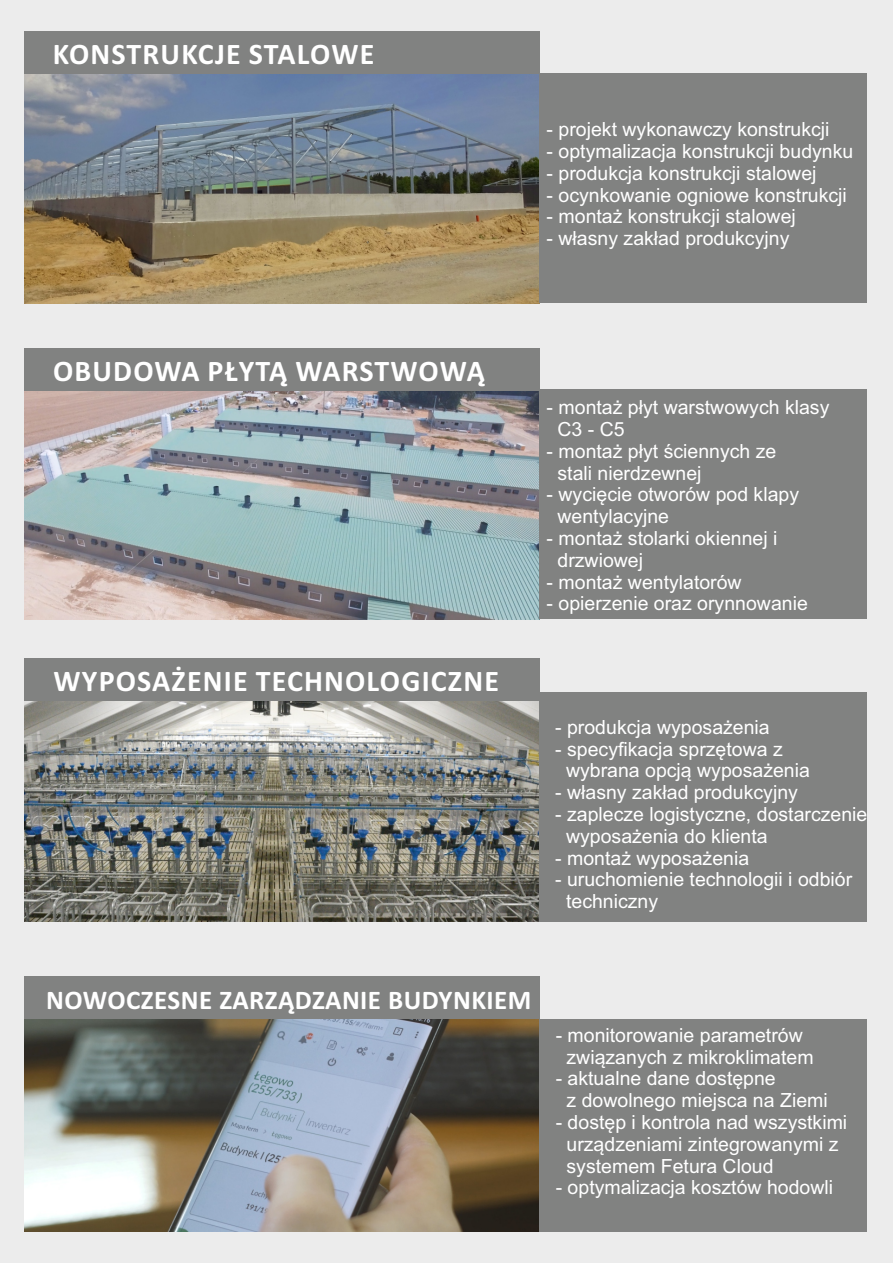
<style>
.page{position:relative;width:893px;height:1263px;background:#ececec}
.page>*{position:absolute;margin:0;border:0;box-sizing:border-box;transform-origin:0 0}
.t1{font:700 30px "Calibri";letter-spacing:.04em;color:#fff}
.t2{font:700 27px "Calibri";letter-spacing:.015em;color:#fff}
.t3{font:19.5px/21.8px "Arial";color:#fff}
</style>
<div class="page">
<img style="left:24px;top:1019px;width:516px;height:212px">
<img style="left:24px;top:701px;width:516px;height:221px">
<div style="left:24px;top:658px;width:516px;height:43px;background:#818281"></div>
<img style="left:24px;top:391px;width:516px;height:228px">
<div style="left:24px;top:348px;width:516px;height:43px;background:#818281"></div>
<img style="left:24px;top:74px;width:516px;height:229px">
<div style="left:24px;top:31px;width:516px;height:43px;background:#818281"></div>
<div style="left:24px;top:976px;width:516px;height:43px;background:#818281"></div>
<div style="left:540px;top:74px;width:327px;height:229px;background:#818281"></div>
<div style="left:540px;top:389px;width:327px;height:230px;background:#818281"></div>
<div style="left:540px;top:692px;width:327px;height:229px;background:#818281"></div>
<div style="left:540px;top:1019px;width:327px;height:212px;background:#818281"></div>
<h1 class="t1" style="left:53px;top:42px;width:323px">KONSTRUKCJE STALOWE</h1>
<p class="t3" style="left:547px;top:120px;width:284px">- projekt wykonawczy konstrukcji</p>
<p class="t3" style="left:547px;top:142px;width:308px">- optymalizacja konstrukcji budynku</p>
<p class="t3" style="left:547px;top:164px;width:271px">- produkcja konstrukcji stalowej</p>
<p class="t3" style="left:547px;top:186px;width:302px">- ocynkowanie ogniowe konstrukcji</p>
<p class="t3" style="left:547px;top:207px;width:251px">- montaż konstrukcji stalowej</p>
<p class="t3" style="left:547px;top:229px;width:244px">- własny zakład produkcyjny</p>
<h1 class="t1" style="left:53px;top:358px;width:433px">OBUDOWA PŁYTĄ WARSTWOWĄ</h1>
<h1 class="t1" style="left:54px;top:669px;width:447px">WYPOSAŻENIE TECHNOLOGICZNE</h1>
<p class="t3" style="left:557px;top:398px;width:273px;text-indent:-11px">- montaż płyt warstwowych klasy<br>C3 - C5</p>
<p class="t3" style="left:557px;top:442px;width:220px;text-indent:-11px">- montaż płyt ściennych ze stali nierdzewnej</p>
<p class="t3" style="left:557px;top:485px;width:243px;text-indent:-11px">- wycięcie otworów pod klapy wentylacyjne</p>
<p class="t3" style="left:557px;top:529px;width:221px;text-indent:-11px">- montaż stolarki okiennej i drzwiowej</p>
<p class="t3" style="left:547px;top:573px;width:197px">- montaż wentylatorów</p>
<p class="t3" style="left:547px;top:594px;width:263px">- opierzenie oraz orynnowanie</p>
<p class="t3" style="left:555px;top:718px;width:216px">- produkcja wyposażenia</p>
<p class="t3" style="left:566px;top:740px;width:245px;text-indent:-11px">- specyfikacja sprzętowa z wybrana opcją wyposażenia</p>
<p class="t3" style="left:555px;top:783px;width:244px">- własny zakład produkcyjny</p>
<p class="t3" style="left:566px;top:805px;width:303px;text-indent:-11px">- zaplecze logistyczne, dostarczenie wyposażenia do klienta</p>
<p class="t3" style="left:555px;top:849px;width:195px">- montaż wyposażenia</p>
<p class="t3" style="left:566px;top:870px;width:288px;text-indent:-11px">- uruchomienie technologii i odbiór techniczny</p>
<h2 class="t2" style="left:46px;top:989px;width:487px">NOWOCZESNE ZARZĄDZANIE BUDYNKIEM</h2>
<p class="t3" style="left:556px;top:1026px;width:259px;text-align:center">- monitorowanie parametrów związanych z mikroklimatem</p>
<p class="t3" style="left:567px;top:1069px;width:263px;text-indent:-11px">- aktualne dane dostępne<br>z dowolnego miejsca na Ziemi</p>
<p class="t3" style="left:567px;top:1113px;width:282px;text-indent:-11px">- dostęp i kontrola nad wszystkimi urządzeniami zintegrowanymi z systemem Fetura Cloud</p>
<p class="t3" style="left:556px;top:1178px;width:279px">- optymalizacja kosztów hodowli</p>
</div>
